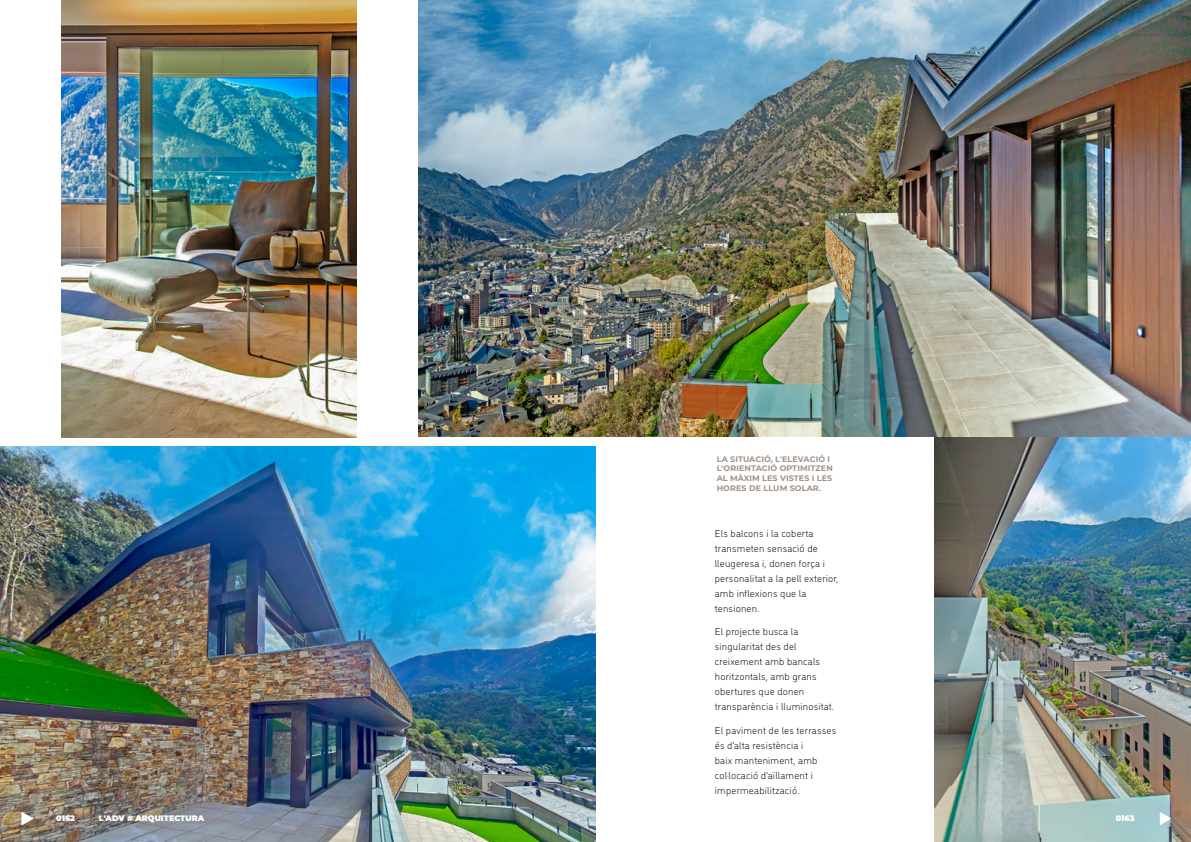
<style>
.page{position:relative;width:1191px;height:842px;background:#fff}
.page>*{position:absolute;margin:0;border:0;box-sizing:border-box;transform-origin:0 0}
.t1{font:300 10px/15px "DI Nosaur";letter-spacing:.02em;color:#000}
.t2{font:700 8px/9.6px "Montserrat";letter-spacing:.01em;color:#a09288}
.t3{font:900 8px "Montserrat";color:#fff}
</style>
<div class="page">
<img style="left:0;top:446px;width:595px;height:396px">
<img style="left:62px;top:0;width:295px;height:437px">
<img style="left:934px;top:437px;width:257px;height:405px">
<img style="left:419px;top:0;width:772px;height:437px">
<svg style="left:22px;top:812px;width:11px;height:13px"></svg>
<svg style="left:1159px;top:812px;width:12px;height:13px"></svg>
<p class="t2" style="left:716px;top:454px;width:118px">LA SITUACIÓ, L'ELEVACIÓ I<br>L'ORIENTACIÓ OPTIMITZEN<br>AL MÀXIM LES VISTES I LES<br>HORES DE LLUM SOLAR.</p>
<p class="t1" style="left:715px;top:525px;width:125px">Els balcons i la coberta transmeten sensació de lleugeresa i, donen força i personalitat a la pell exterior, amb inflexions que la tensionen.</p>
<p class="t1" style="left:715px;top:624px;width:121px">El projecte busca la singularitat des del creixement amb bancals horitzontals, amb grans obertures que donen transparència i lluminositat.</p>
<p class="t1" style="left:715px;top:722px;width:123px">El paviment de les terrasses és d’alta resistència i<br>baix manteniment, amb col·locació d’aïllament i impermeabilització.</p>
<p class="t3" style="left:56px;top:812px;width:20px">0162</p>
<p class="t3" style="left:99px;top:812px;width:107px">L'ADV # ARQUITECTURA</p>
<p class="t3" style="left:1115px;top:812px;width:21px">0163</p>
</div>
